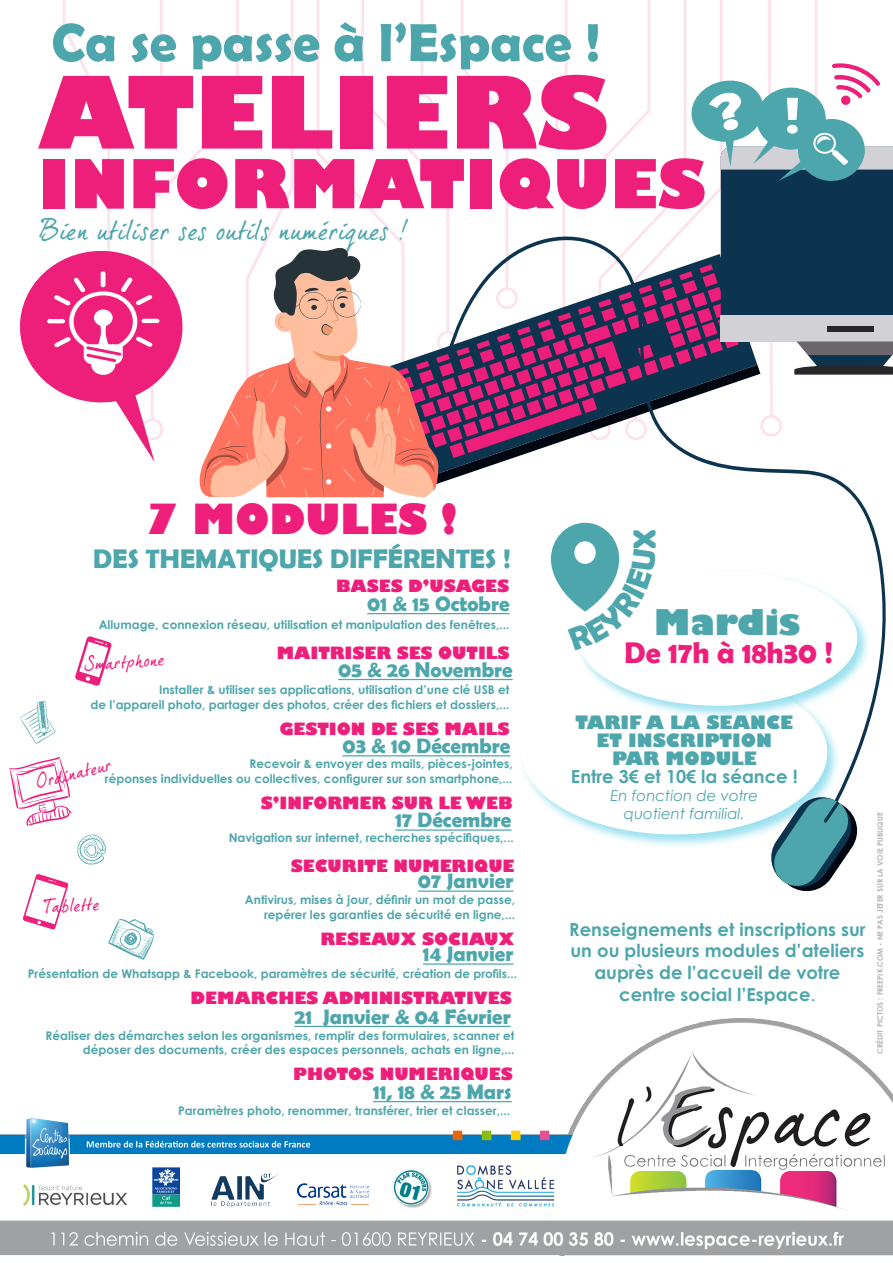
<style>
.page{position:relative;width:893px;height:1263px;background:#fff}
.page>*{position:absolute;margin:0;border:0;box-sizing:border-box;transform-origin:0 0}
.t1{font:800 97.5px "Gill Sans";color:#ee1e7b}
.t2{font:800 66px "Gill Sans";color:#ee1e7b}
.t3{font:700 54px "Berlin Sans FB Demi";color:#4da6ab}
.t4{font:800 40.5px "Gill Sans";color:#ee1e7b}
.t5{font:800 34.5px "Gill Sans";color:#4da6ab}
.t6{font:700 32.25px "Berlin Sans FB Demi";color:#4da6ab}
.t7{font:700 30px "Berlin Sans FB Demi";color:#ee1e7b}
.t8{font:27px "Dear Joe 5 CASUAL";letter-spacing:-.04em;color:#4da6ab}
.t9{font:700 27px "Berlin Sans FB Demi";color:#4da6ab}
.t10{font:700 21px "Berlin Sans FB Demi";color:#4da6ab}
.t11{font:700 18px/21.6px "Century Gothic Std";color:#4da6ab;text-align:center}
.t12{font:800 18px/18px "Gill Sans";color:#4da6ab;text-align:center}
.t13{font:18px "Dear Joe 5 CASUAL";color:#ee1e7b}
.t14{font:700 18px "Century Gothic";color:#4da6ab}
.t15{font:800 16.5px "Gill Sans";color:#ee1e7b}
.t16{font:italic 15px/18px "Century Gothic";color:#4da6ab;text-align:center}
.t17{font:700 12px/14.4px "Century Gothic Std";color:#4da6ab;text-align:right}
.t18{font:700 7.5px "Century Gothic";color:#b3b3b3}
.s1{font-family:"Century Gothic";font-weight:400}
</style>
<div class="page">
<img style="left:62px;top:0;width:756px;height:247px">
<img style="left:1px;top:1019px;width:892px;height:236px">
<hr style="left:367px;top:613px;width:142px;height:1px;background:#4da6ab">
<img style="left:24px;top:1184px;width:103px;height:22px">
<img style="left:211px;top:1170px;width:71px;height:37px">
<img style="left:447px;top:1163px;width:108px;height:45px">
<img style="left:390px;top:1166px;width:47px;height:43px">
<img style="left:152px;top:1167px;width:27px;height:39px">
<svg style="left:20px;top:247px;width:163px;height:215px"></svg>
<hr style="left:338px;top:679px;width:175px;height:1px;background:#4da6ab">
<hr style="left:342px;top:755px;width:168px;height:1px;background:#4da6ab">
<img style="left:297px;top:1184px;width:71px;height:22px">
<svg style="left:9px;top:757px;width:62px;height:69px"></svg>
<hr style="left:418px;top:890px;width:95px;height:2px;background:#4da6ab">
<svg style="left:108px;top:919px;width:46px;height:41px"></svg>
<svg style="left:20px;top:701px;width:36px;height:43px"></svg>
<hr style="left:395px;top:829px;width:116px;height:2px;background:#4da6ab">
<div style="left:519px;top:669px;width:322px;height:180px;background:#31c2e0;opacity:.49"></div>
<div style="left:522px;top:671px;width:305px;height:163px;background:#fff;border-radius:50%"></div>
<svg style="left:448px;top:498px;width:438px;height:325px"></svg>
<svg style="left:767px;top:793px;width:94px;height:99px"></svg>
<svg style="left:196px;top:63px;width:697px;height:435px"></svg>
<hr style="left:423px;top:963px;width:90px;height:2px;background:#4da6ab">
<hr style="left:295px;top:1026px;width:216px;height:1px;background:#4da6ab">
<svg style="left:23px;top:874px;width:46px;height:56px"></svg>
<svg style="left:77px;top:834px;width:29px;height:31px"></svg>
<svg style="left:75px;top:636px;width:37px;height:50px"></svg>
<hr style="left:373px;top:1101px;width:139px;height:1px;background:#4da6ab">
<svg style="left:551px;top:523px;width:105px;height:128px"></svg>
<h3 class="t3" style="left:52px;top:11px;width:550px">Ca se passe à l’Espace !</h3>
<h1 class="t1" style="left:38px;top:52px;width:572px">ATELIERS</h1>
<h2 class="t2" style="left:39px;top:143px;width:669px">INFORMATIQUES</h2>
<h3 class="t8" style="left:39px;top:213px;width:371px">Bien utiliser ses outils numériques !</h3>
<h3 class="t4" style="left:144px;top:494px;width:314px">7 MODULES !</h3>
<h3 class="t9" style="left:93px;top:543px;width:419px">Des thematiques différentes !</h3>
<h3 class="t15" style="left:336px;top:575px;width:29px">BASES</h3>
<h3 class="t15" style="left:408px;top:575px;width:102px">D’USAGES</h3>
<h3 class="t10" style="left:367px;top:591px;width:144px">01 &amp; 15 octobre</h3>
<p class="t17" style="left:99px;top:618px;width:412px">Allumage, connexion réseau, utilisation et manipulation des fenêtres,...</p>
<h3 class="t13" style="left:83px;top:654px;width:83px;rotate:-4deg">Smartphone</h3>
<h3 class="t15" style="left:277px;top:642px;width:31px">MAITRISER</h3>
<h3 class="t15" style="left:397px;top:642px;width:13px">SES</h3>
<h3 class="t15" style="left:438px;top:642px;width:13px">OUTILS</h3>
<h3 class="t10" style="left:338px;top:657px;width:176px">05 &amp; 26 Novembre</h3>
<p class="t17" style="left:91px;top:682px;width:420px">Installer &amp; utiliser ses applications, utilisation d’une clé USB et<br>de l’appareil photo, partager des photos, créer des fichiers et dossiers,...</p>
<h3 class="t15" style="left:279px;top:719px;width:14px">GESTION</h3>
<h3 class="t15" style="left:371px;top:719px;width:45px">DE SES</h3>
<h3 class="t15" style="left:444px;top:719px;width:14px">MAILS</h3>
<h3 class="t10" style="left:342px;top:734px;width:169px">03 &amp; 10 Décembre</h3>
<p class="t17" style="left:105px;top:756px;width:409px">Recevoir &amp; envoyer des mails, pièces-jointes,<br>réponses individuelles ou collectives, configurer sur son smartphone,...</p>
<h3 class="t13" style="left:33px;top:772px;width:79px;rotate:-14deg">Ordinateur</h3>
<h3 class="t15" style="left:261px;top:793px;width:33px">S’INFORMER</h3>
<h3 class="t15" style="left:392px;top:793px;width:15px">SUR</h3>
<h3 class="t15" style="left:438px;top:793px;width:62px">LE WEB</h3>
<h3 class="t10" style="left:395px;top:808px;width:118px">17 Décembre</h3>
<p class="t17" style="left:229px;top:830px;width:286px">Navigation sur internet, recherches spécifiques,...</p>
<h3 class="t15" style="left:291px;top:855px;width:50px">SECURITE</h3>
<h3 class="t15" style="left:393px;top:855px;width:15px">NUMERIQUE</h3>
<h3 class="t13" style="left:42px;top:896px;width:58px;rotate:-4deg">Tablette</h3>
<h3 class="t10" style="left:418px;top:869px;width:97px">07 Janvier</h3>
<p class="t17" style="left:245px;top:893px;width:272px">Antivirus, mises à jour, définir un mot de passe, repérer les garanties de sécurité en ligne,...</p>
<h3 class="t15" style="left:320px;top:929px;width:14px">RESEAU</h3>
<h3 class="t15" style="left:401px;top:929px;width:74px">X SOCIAU</h3>
<h3 class="t15" style="left:498px;top:929px;width:17px">X</h3>
<h3 class="t10" style="left:423px;top:942px;width:92px">14 Janvier</h3>
<p class="t17" style="left:28px;top:967px;width:491px">Présentation de Whatsapp &amp; Facebook, paramètres de sécurité, création de profils...</p>
<h3 class="t15" style="left:191px;top:987px;width:16px">DEMAR</h3>
<h3 class="t15" style="left:266px;top:987px;width:71px">CHES ADMINISTRATI</h3>
<h3 class="t15" style="left:474px;top:987px;width:27px">VES</h3>
<h3 class="t10" style="left:295px;top:1004px;width:218px">21 Janvier &amp; 04 Février</h3>
<p class="t17" style="left:46px;top:1028px;width:470px">Réaliser des démarches selon les organismes, remplir des formulaires, scanner et déposer des documents, créer des espaces personnels, achats en ligne,...</p>
<h3 class="t15" style="left:293px;top:1063px;width:44px">PHOTOS</h3>
<h3 class="t15" style="left:380px;top:1063px;width:15px">NUMERIQUES</h3>
<p class="t17" style="left:178px;top:1103px;width:333px">Paramètres photo, renommer, transférer, trier et classer,...</p>
<h3 class="t10" style="left:373px;top:1079px;width:140px">11, 18 &amp; 25 Mars</h3>
<h3 class="t6" style="left:626px;top:549px;width:22px;rotate:-90deg">X</h3>
<h3 class="t5" style="left:654px;top:600px;width:147px">MARDIS</h3>
<h3 class="t7" style="left:625px;top:635px;width:210px">De 17h à 18h30 !</h3>
<h3 class="t12" style="left:575px;top:715px;width:219px">TARIF A LA SEANCE<br>ET INSCRIPTION<br>PAR MODULE</h3>
<h3 class="t14" style="left:571px;top:763px;width:228px">Entre 3€ et 10€ la séance !</h3>
<p class="t16" style="left:611px;top:786px;width:149px">En fonction de votre quotient familial.</p>
<h3 class="t11" style="left:569px;top:918px;width:298px">Renseignements et inscriptions sur un ou plusieurs modules d’ateliers auprès de l’accueil de votre centre social l’Espace<span class="s1">.</span></h3>
<p class="t18" style="left:874px;top:1054px;width:242px;rotate:-90deg">Crédit pictos : freepik.com - nE PAS JETER SUR LA VOIE PUBLIQUE</p>
</div>
